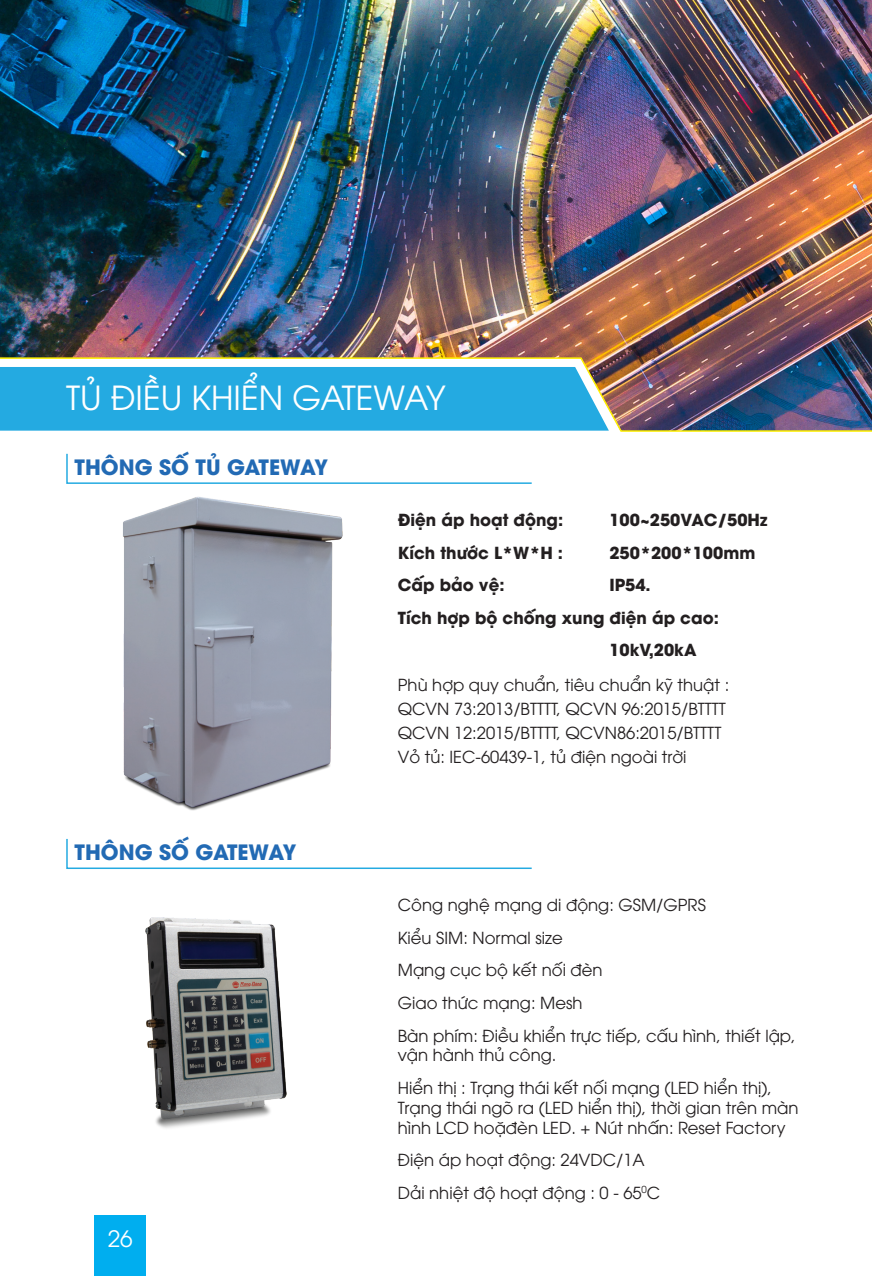
<style>
.page{position:relative;width:872px;height:1276px;background:#fff}
.page>*{position:absolute;margin:0;border:0;box-sizing:border-box;transform-origin:0 0}
.Content{font:33px "UTM Avo";color:#fff}
.t1{font:22.5px "UTM Avo";color:#fff}
.Content-2{font:700 21px "UTM Avo";color:#226ab4}
.Content-3{font:16.5px/19.8px "UTM Avo";color:#231f20}
.Content-4{font:700 16.5px "UTM Avo";color:#231f20}
</style>
<div class="page">
<img style="left:0;top:0;width:872px;height:357px">
<svg style="left:66px;top:453px;width:466px;height:31px"></svg>
<svg style="left:66px;top:838px;width:466px;height:31px"></svg>
<img style="left:0;top:357px;width:870px;height:75px">
<svg style="left:870px;top:357px;width:2px;height:75px"></svg>
<img style="left:145px;top:917px;width:142px;height:211px">
<img style="left:123px;top:497px;width:220px;height:314px">
<div style="left:94px;top:1215px;width:52px;height:61px;background:#00aeef"></div>
<p class="Content" style="left:66px;top:372px;width:381px">TỦ ĐIỀU KHIỂN GATEWAY</p>
<p class="Content-2" style="left:75px;top:449px;width:255px">THÔNG SỐ TỦ GATEWAY</p>
<p class="Content-2" style="left:75px;top:834px;width:223px">THÔNG SỐ GATEWAY</p>
<h2 class="t1" style="left:108px;top:1221px;width:26px">26</h2>
<p class="Content-4" style="left:398px;top:506px;width:167px">Điện áp hoạt động:</p>
<p class="Content-4" style="left:609px;top:506px;width:159px">100~250VAC/50Hz</p>
<p class="Content-4" style="left:398px;top:539px;width:167px">Kích thước L*W*H :</p>
<p class="Content-4" style="left:609px;top:539px;width:147px">250*200*100mm</p>
<p class="Content-4" style="left:398px;top:571px;width:108px">Cấp bảo vệ:</p>
<p class="Content-4" style="left:609px;top:571px;width:43px">IP54.</p>
<p class="Content-4" style="left:398px;top:604px;width:322px">Tích hợp bộ chống xung điện áp cao:</p>
<p class="Content-4" style="left:609px;top:636px;width:89px">10kV,20kA</p>
<p class="Content-3" style="left:398px;top:673px;width:333px">Phù hợp quy chuẩn, tiêu chuẩn kỹ thuật :</p>
<p class="Content-3" style="left:398px;top:697px;width:329px">QCVN 73:2013/BTTTT, QCVN 96:2015/BTTTT</p>
<p class="Content-3" style="left:398px;top:722px;width:325px">QCVN 12:2015/BTTTT, QCVN86:2015/BTTTT</p>
<p class="Content-3" style="left:398px;top:746px;width:290px">Vỏ tủ: IEC-60439-1, tủ điện ngoài trời</p>
<p class="Content-3" style="left:398px;top:893px;width:309px">Công nghệ mạng di động: GSM/GPRS</p>
<p class="Content-3" style="left:398px;top:926px;width:166px">Kiểu SIM: Normal size</p>
<p class="Content-3" style="left:398px;top:959px;width:206px">Mạng cục bộ kết nối đèn</p>
<p class="Content-3" style="left:398px;top:991px;width:186px">Giao thức mạng: Mesh</p>
<p class="Content-3" style="left:398px;top:1024px;width:399px">Bàn phím: Điều khiển trực tiếp, cấu hình, thiết lập, vận hành thủ công.</p>
<p class="Content-3" style="left:398px;top:1076px;width:402px">Hiển thị : Trạng thái kết nối mạng (LED hiển thị),<br>Trạng thái ngõ ra (LED hiển thị), thời gian trên màn hình LCD hoặđèn LED. + Nút nhấn: Reset Factory</p>
<p class="Content-3" style="left:398px;top:1148px;width:248px">Điện áp hoạt động: 24VDC/1A</p>
<p class="Content-3" style="left:398px;top:1181px;width:264px">Dải nhiệt độ hoạt động : 0 - 65<sup>0</sup>C</p>
</div>
